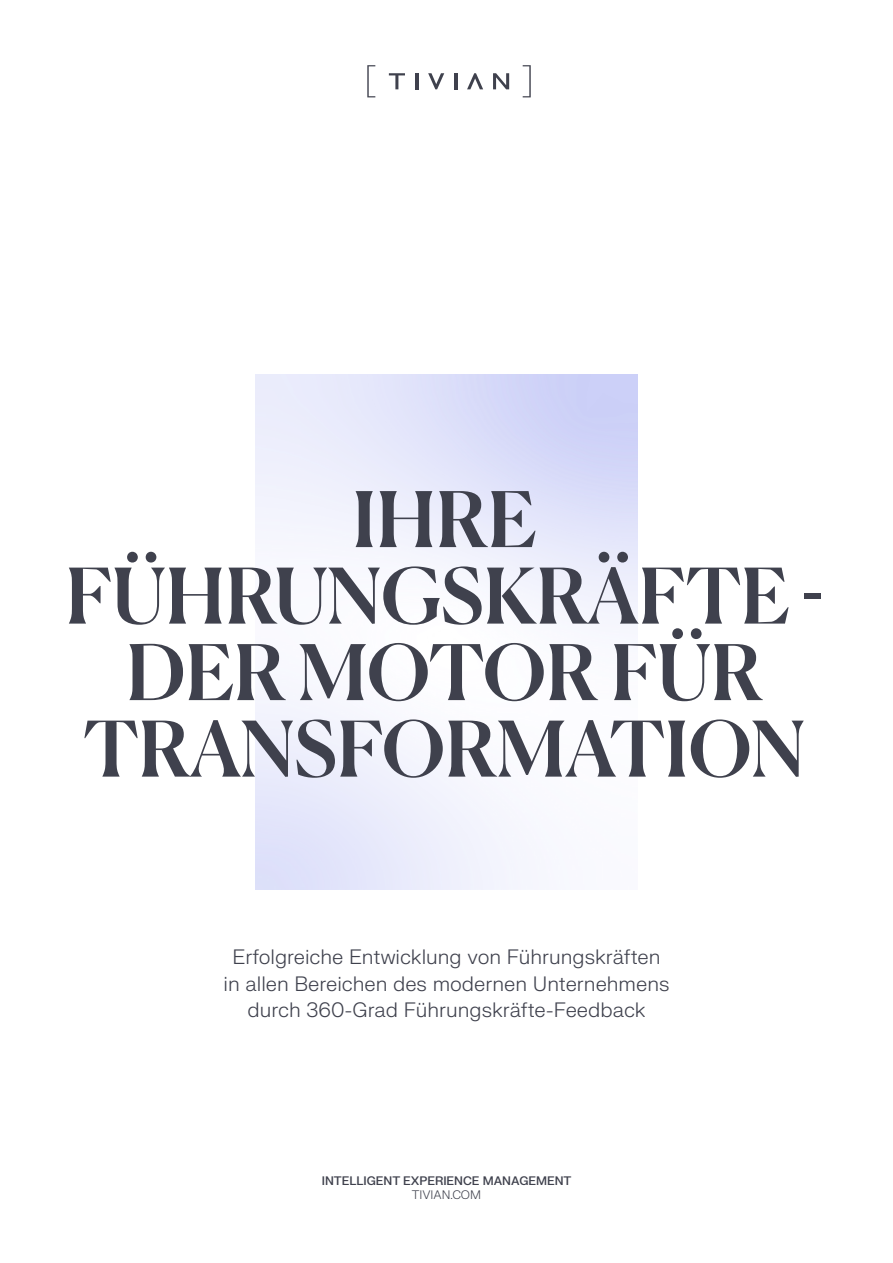
<style>
.page{position:relative;width:893px;height:1263px;background:#fff}
.page>*{position:absolute;margin:0;border:0;box-sizing:border-box;transform-origin:0 0}
.t1{font:500 76.5px/76.5px "Canela";letter-spacing:-.005em;color:#3f414d;text-align:center}
.t2{font:300 20.25px/26.2px "FK Grotesk Neue";color:#3f414d;text-align:center}
.t3{font:500 12px "FK Grotesk Neue";color:#3f414d}
.t4{font:300 12px "FK Grotesk Neue";color:#3f414d}
</style>
<div class="page">
<svg style="left:367px;top:65px;width:8px;height:32px"></svg>
<svg style="left:523px;top:65px;width:8px;height:32px"></svg>
<hr style="left:415px;top:73px;width:3px;height:16px;background:#3f414d">
<hr style="left:454px;top:73px;width:3px;height:16px;background:#3f414d">
<svg style="left:389px;top:73px;width:16px;height:16px"></svg>
<svg style="left:428px;top:73px;width:16px;height:16px"></svg>
<svg style="left:467px;top:73px;width:16px;height:16px"></svg>
<svg style="left:493px;top:73px;width:16px;height:16px"></svg>
<h1 class="t1" style="left:65px;top:475px;width:759px">IHRE<br>FÜHRUNGSKRÄFTE -<br>DER MOTOR FÜR<br>TRANSFORMATION</h1>
<p class="t2" style="left:223px;top:943px;width:447px">Erfolgreiche Entwicklung von Führungskräften in allen Bereichen des modernen Unternehmens durch 360-Grad Führungskräfte-Feedback</p>
<p class="t3" style="left:322px;top:1171px;width:251px">INTELLIGENT EXPERIENCE MANAGEMENT</p>
<p class="t4" style="left:412px;top:1186px;width:71px">TIVIAN.COM</p>
</div>
